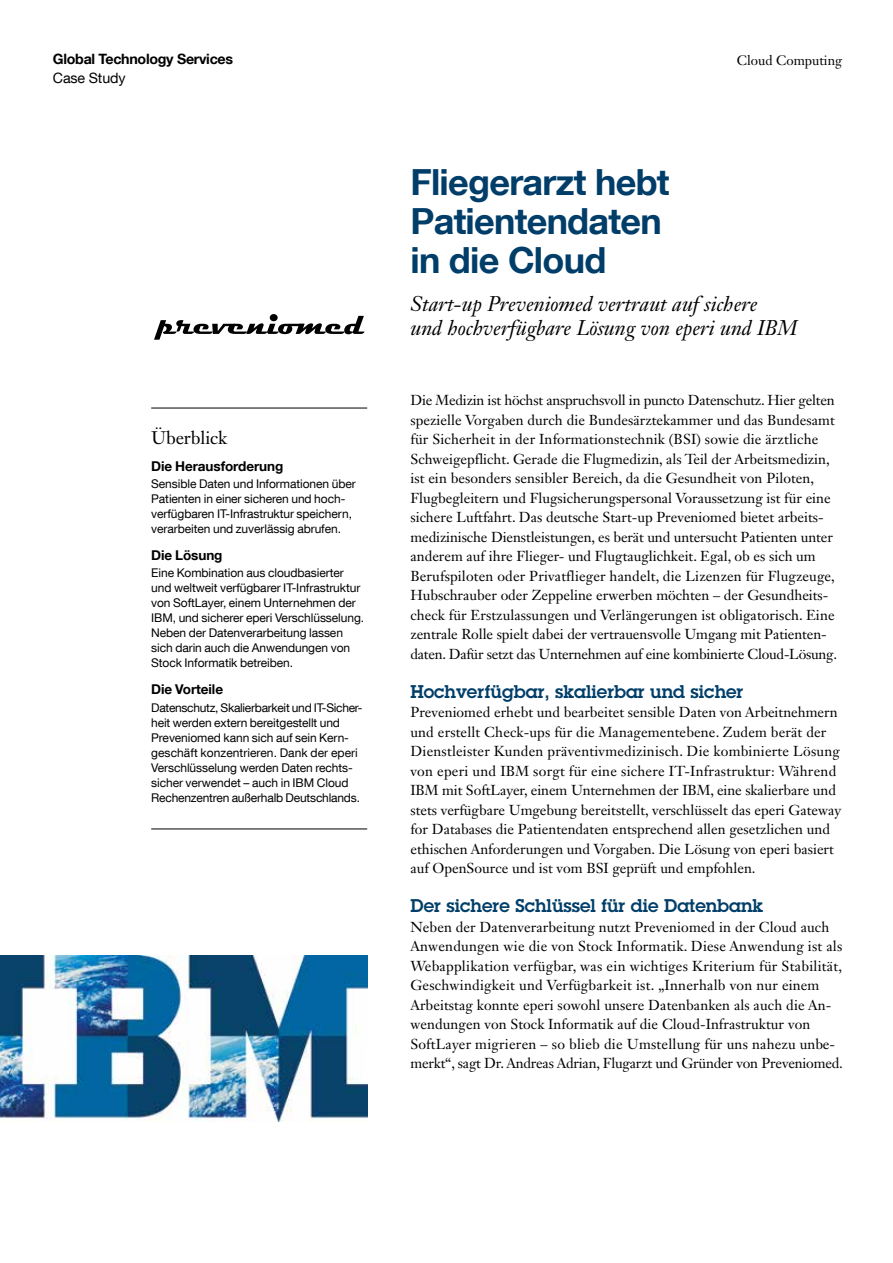
<style>
.page{position:relative;width:893px;height:1263px;background:#fff}
.page>*{position:absolute;margin:0;border:0;box-sizing:border-box;transform-origin:0 0}
.t1{font:700 36px/39px "Helvetica Neue LT Com";letter-spacing:-.02em;color:#003e69}
.t2{font:italic 21px/24px "Janson Text LT";color:#000}
.t3{font:600 18px "Lubalin Graph Std";color:#003e69}
.t4{font:18px "Janson Text LT Std";letter-spacing:-.005em;color:#000}
.t5{font:14.25px/19.5px "Janson Text LT Std";color:#000}
.t6{font:700 14.25px "Helvetica Neue LT Com";letter-spacing:-.02em;color:#000}
.t7{font:14.25px "Helvetica Neue LT Com";letter-spacing:-.01em;color:#000}
.t8{font:700 13.5px "Helvetica Neue LT Com";letter-spacing:-.005em;color:#000}
.t9{font:13.5px "Janson Text LT";color:#000}
.t10{font:12px/15px "Helvetica Neue LT Com";letter-spacing:-.005em;color:#000}
</style>
<div class="page">
<img style="left:0;top:956px;width:367px;height:166px">
<hr style="left:151px;top:408px;width:216px;height:1px;background:#000">
<hr style="left:151px;top:828px;width:216px;height:1px;background:#000">
<svg style="left:154px;top:314px;width:210px;height:26px"></svg>
<p class="t6" style="left:53px;top:50px;width:182px">Global Technology Services</p>
<p class="t9" style="left:737px;top:51px;width:107px">Cloud Computing</p>
<p class="t7" style="left:53px;top:69px;width:74px">Case Study</p>
<p class="t4" style="left:151px;top:426px;width:77px">Überblick</p>
<p class="t8" style="left:151px;top:458px;width:134px">Die Herausforderung</p>
<p class="t10" style="left:151px;top:476px;width:206px">Sensible Daten und Informationen über Patienten in einer sicheren und hoch&shy;verfügbaren IT-Infrastruktur speichern, verarbeiten und zuverlässig abrufen.</p>
<p class="t8" style="left:151px;top:547px;width:73px">Die Lösung</p>
<p class="t10" style="left:151px;top:565px;width:214px">Eine Kombination aus cloudbasierter und weltweit verfügbarer IT-Infrastruktur von SoftLayer, einem Unternehmen der IBM, und sicherer eperi Verschlüsselung.<br>Neben der Datenverarbeitung lassen sich darin auch die Anwendungen von Stock Informatik betreiben.</p>
<p class="t8" style="left:151px;top:681px;width:73px">Die Vorteile</p>
<p class="t10" style="left:151px;top:699px;width:213px">Datenschutz, Skalierbarkeit und IT-Sicher&shy;heit werden extern bereitgestellt und Preveniomed kann sich auf sein Kern--- geschäft konzentrieren. Dank der eperi Verschlüsselung werden Daten rechts&shy;sicher verwendet – auch in IBM Cloud Rechenzentren außerhalb Deutschlands.</p>
<h1 class="t1" style="left:410px;top:162px;width:261px">Fliegerarzt hebt<br>Patientendaten in die Cloud</h1>
<h2 class="t2" style="left:410px;top:292px;width:388px">Start-up Preveniomed vertraut auf sichere<br>und hochverfügbare Lösung von eperi und IBM</h2>
<p class="t5" style="left:410px;top:390px;width:428px">Die Medizin ist höchst anspruchsvoll in puncto Datenschutz. Hier gelten spezielle Vorgaben durch die Bundesärztekammer und das Bundesamt für Sicherheit in der Informationstechnik (BSI) sowie die ärztliche Schweigepflicht. Gerade die Flugmedizin, als Teil der Arbeitsmedizin, ist ein besonders sensibler Bereich, da die Gesundheit von Piloten, Flugbegleitern und Flugsicherungspersonal Voraussetzung ist für eine sichere Luftfahrt. Das deutsche Start-up Preveniomed bietet arbeits&shy;medizinische Dienstleistungen, es berät und untersucht Patienten unter anderem auf ihre Flieger- und Flugtauglichkeit. Egal, ob es sich um Berufspiloten oder Privatflieger handelt, die Lizenzen für Flugzeuge, Hubschrauber oder Zeppeline erwerben möchten – der Gesundheits&shy;check für Erstzulassungen und Verlängerungen ist obligatorisch. Eine zentrale Rolle spielt dabei der vertrauensvolle Umgang mit Patienten&shy;daten. Dafür setzt das Unternehmen auf eine kombinierte Cloud-Lösung.</p>
<p class="t3" style="left:410px;top:679px;width:334px">Hochverfügbar, skalierbar und sicher</p>
<p class="t5" style="left:410px;top:702px;width:432px">Preveniomed erhebt und bearbeitet sensible Daten von Arbeitnehmern und erstellt Check-ups für die Managementebene. Zudem berät der Dienstleister Kunden präventivmedizinisch. Die kombinierte Lösung von eperi und IBM sorgt für eine sichere IT-Infrastruktur: Während IBM mit SoftLayer, einem Unternehmen der IBM, eine skalierbare und stets verfügbare Umgebung bereitstellt, verschlüsselt das eperi Gateway for Databases die Patientendaten entsprechend allen gesetzlichen und ethischen Anforderungen und Vorgaben. Die Lösung von eperi basiert auf OpenSource und ist vom BSI geprüft und empfohlen.</p>
<p class="t3" style="left:410px;top:894px;width:354px">Der sichere Schlüssel für die Datenbank</p>
<p class="t5" style="left:410px;top:917px;width:434px">Neben der Datenverarbeitung nutzt Preveniomed in der Cloud auch Anwendungen wie die von Stock Informatik. Diese Anwendung ist als Webapplikation verfügbar, was ein wichtiges Kriterium für Stabilität, Geschwindigkeit und Verfügbarkeit ist. „Innerhalb von nur einem Arbeitstag konnte eperi sowohl unsere Datenbanken als auch die An&shy;wendungen von Stock Informatik auf die Cloud-Infrastruktur von SoftLayer migrieren – so blieb die Umstellung für uns nahezu unbe&shy;merkt“, sagt Dr. Andreas Adrian, Flugarzt und Gründer von Preveniomed.</p>
</div>
